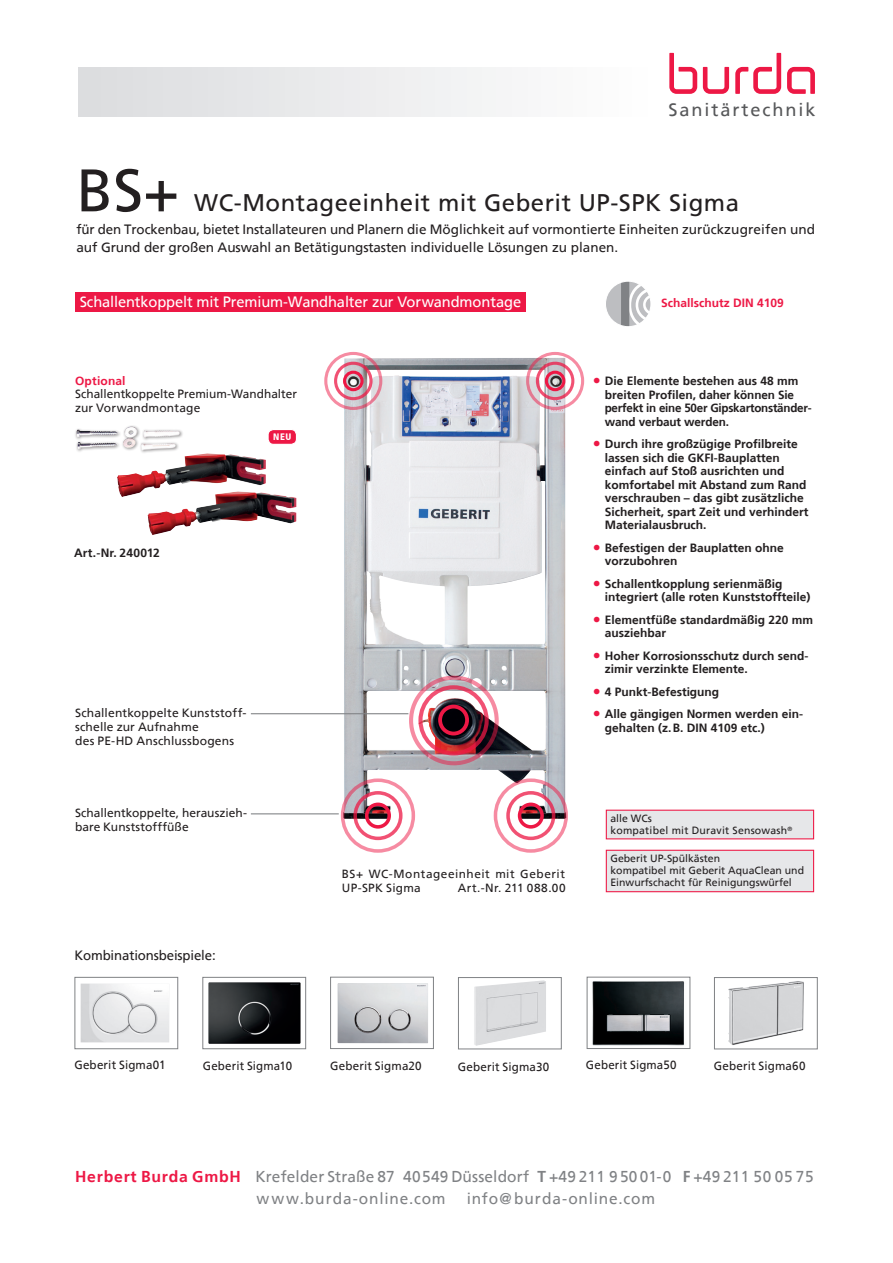
<style>
.page{position:relative;width:893px;height:1263px;background:#fff}
.page>*{position:absolute;margin:0;border:0;box-sizing:border-box;transform-origin:0 0}
.t1{font:60px "Frutiger";color:#231f20}
.t2{font:24px "Frutiger";letter-spacing:.02em;color:#231f20}
.t3{font:18.15px "Frutiger";letter-spacing:.105em;color:#57585a}
.t4{font:15.75px/21.6px "Frutiger";letter-spacing:.01em;color:#808285}
.t5{font:15.75px "Frutiger";letter-spacing:.05em;color:#808285}
.t6{font:15px "Frutiger";letter-spacing:-.01em;color:#fff}
.t7{font:13.5px/18px "Frutiger";letter-spacing:-.01em;color:#231f20}
.t8{font:700 12px/13.5px "Frutiger";color:#231f20}
.t9{font:12px/14.2px "Frutiger";letter-spacing:.01em;color:#231f20}
.t10{font:12px "Frutiger";letter-spacing:.01em;color:#231f20;scale:.96 1}
.t11{font:700 12px "Frutiger";color:#ed1845}
.t12{font:11.85px/14.4px "Frutiger";letter-spacing:.04em;color:#231f20}
.t13{font:10.5px/12px "Frutiger";color:#231f20}
.t14{font:10.5px/12px "Frutiger";letter-spacing:.02em;color:#231f20}
.t15{font:900 condensed 9.3px "Frutiger";color:#fff}
.s1{font-weight:400;font-size:15.9px;color:#ed1845}
.s2{font-weight:700;color:#ed1845}
.s3{font-weight:700}
</style>
<div class="page">
<img style="left:343px;top:358px;width:223px;height:461px">
<div style="left:536px;top:362px;width:38px;height:38px;border:3px solid #ed1845;border-radius:50%"></div>
<div style="left:545px;top:371px;width:20px;height:20px;border:3px solid #ed1845;border-radius:50%"></div>
<div style="left:526px;top:352px;width:58px;height:58px;border:3px solid #ed1845;border-radius:50%"></div>
<div style="left:334px;top:362px;width:39px;height:38px;border:3px solid #ed1845;border-radius:50%"></div>
<div style="left:343px;top:371px;width:21px;height:20px;border:3px solid #ed1845;border-radius:50%"></div>
<div style="left:324px;top:352px;width:58px;height:58px;border:3px solid #ed1845;border-radius:50%"></div>
<div style="left:353px;top:791px;width:49px;height:49px;border:4px solid #ed1845;border-radius:50%"></div>
<div style="left:365px;top:802px;width:26px;height:27px;border:4px solid #ed1845;border-radius:50%"></div>
<div style="left:341px;top:778px;width:74px;height:75px;border:4px solid #ed1845;border-radius:50%"></div>
<div style="left:506px;top:791px;width:49px;height:49px;border:4px solid #ed1845;border-radius:50%"></div>
<div style="left:518px;top:802px;width:26px;height:27px;border:4px solid #ed1845;border-radius:50%"></div>
<div style="left:494px;top:778px;width:74px;height:75px;border:4px solid #ed1845;border-radius:50%"></div>
<div style="left:418px;top:685px;width:71px;height:70px;border:4px solid #ed1845;border-radius:50%"></div>
<div style="left:438px;top:705px;width:31px;height:30px;border:4px solid #ed1845;border-radius:50%"></div>
<hr style="left:251px;top:713px;width:157px;height:1px;background:#808285">
<hr style="left:251px;top:813px;width:88px;height:1px;background:#808285">
<div style="left:409px;top:676px;width:90px;height:89px;border:4px solid #ed1845;border-radius:50%"></div>
<div style="left:606px;top:810px;width:208px;height:29px;background:#e6e7e9;border:1px solid #ed1845"></div>
<div style="left:606px;top:850px;width:208px;height:42px;background:#e6e7e9;border:1px solid #ed1845"></div>
<div style="left:78px;top:67px;width:579px;height:49px;background:linear-gradient(to right,#dbdcde,#fff)"></div>
<svg style="left:703px;top:67px;width:26px;height:27px"></svg>
<svg style="left:669px;top:53px;width:28px;height:41px"></svg>
<svg style="left:735px;top:53px;width:46px;height:41px"></svg>
<svg style="left:787px;top:67px;width:28px;height:27px"></svg>
<img style="left:117px;top:453px;width:179px;height:82px">
<div style="left:74px;top:425px;width:110px;height:29px;background:#231f20;opacity:.5"></div>
<img style="left:77px;top:426px;width:101px;height:12px">
<div style="left:268px;top:429px;width:28px;height:15px;background:#ed1845;border-radius:5px"></div>
<div style="left:268px;top:429px;width:29px;height:16px;border:1px solid #fff;border-radius:5px"></div>
<div style="left:75px;top:293px;width:451px;height:19px;background:#ed1845"></div>
<svg style="left:607px;top:283px;width:42px;height:42px"></svg>
<div style="left:605px;top:281px;width:46px;height:46px;border:1px solid #fff;border-radius:50%"></div>
<img style="left:81px;top:983px;width:88px;height:59px">
<div style="left:74px;top:977px;width:104px;height:72px;border:1px solid #808285"></div>
<img style="left:728px;top:981px;width:76px;height:64px">
<div style="left:714px;top:977px;width:104px;height:72px;border:1px solid #808285"></div>
<img style="left:208px;top:982px;width:93px;height:62px">
<div style="left:202px;top:977px;width:104px;height:72px;border:1px solid #808285"></div>
<img style="left:592px;top:981px;width:93px;height:65px">
<div style="left:587px;top:977px;width:103px;height:72px;border:1px solid #808285"></div>
<img style="left:474px;top:980px;width:72px;height:66px">
<div style="left:458px;top:977px;width:104px;height:72px;border:1px solid #808285"></div>
<img style="left:337px;top:983px;width:91px;height:60px">
<div style="left:330px;top:977px;width:104px;height:72px;border:1px solid #808285"></div>
<h3 class="t3" style="left:668px;top:99px;width:149px">Sanitärtechnik</h3>
<h1 class="t1" style="left:77px;top:155px;width:104px">BS+</h1>
<h2 class="t2" style="left:194px;top:189px;width:546px">WC-Montageeinheit mit Geberit UP-SPK Sigma</h2>
<p class="t7" style="left:77px;top:220px;width:740px">für den Trockenbau, bietet Installateuren und Planern die Möglichkeit auf vormontierte Einheiten zurückzugreifen und auf Grund der großen Auswahl an Betätigungstasten individuelle Lösungen zu planen.</p>
<p class="t6" style="left:80px;top:293px;width:443px">Schallentkoppelt mit Premium-Wandhalter zur Vorwandmontage</p>
<p class="t11" style="left:661px;top:296px;width:124px">Schallschutz DIN 4109</p>
<p class="t11" style="left:75px;top:374px;width:52px">Optional</p>
<p class="t9" style="left:75px;top:387px;width:224px;line-height:13.5px">Schallentkoppelte Premium-Wandhalter zur Vorwandmontage</p>
<p class="t8" style="left:74px;top:546px;width:87px">Art.-Nr. 240012</p>
<p class="t15" style="left:273px;top:431px;width:20px">NEU</p>
<p class="t9" style="left:75px;top:705px;width:173px">Schallentkoppelte Kunststoff&shy;schelle zur Aufnahme<br>des PE-HD Anschlussbogens</p>
<p class="t9" style="left:75px;top:805px;width:173px">Schallentkoppelte, herauszieh&shy;bare Kunststofffüße</p>
<p class="t7" style="left:74px;top:947px;width:143px">Kombinationsbeispiele:</p>
<p class="t8" style="left:605px;top:374px;width:208px;text-indent:-12px"><span class="s1">•</span> Die Elemente bestehen aus 48 mm breiten Profilen, daher können Sie perfekt in eine 50er Gipskartonständer&shy;wand verbaut werden.</p>
<p class="t8" style="left:605px;top:437px;width:205px;text-indent:-12px"><span class="s1">•</span> Durch ihre großzügige Profilbreite lassen sich die GKFI-Bauplatten einfach auf Stoß ausrichten und komfortabel mit Abstand zum Rand verschrauben – das gibt zusätzliche Sicherheit, spart Zeit und verhindert Materialausbruch.</p>
<p class="t8" style="left:605px;top:541px;width:181px;text-indent:-12px"><span class="s1">•</span> Befestigen der Bauplatten ohne vorzubohren</p>
<p class="t8" style="left:605px;top:577px;width:207px;text-indent:-12px"><span class="s1">•</span> Schallentkopplung serienmäßig integriert (alle roten Kunststoffteile)</p>
<p class="t8" style="left:605px;top:613px;width:210px;text-indent:-12px"><span class="s1">•</span> Elementfüße standardmäßig 220 mm ausziehbar</p>
<p class="t8" style="left:605px;top:649px;width:205px;text-indent:-12px"><span class="s1">•</span> Hoher Korrosionsschutz durch send&shy;zimir verzinkte Elemente.</p>
<p class="t8" style="left:593px;top:685px;width:128px"><span class="s1">•</span> 4 Punkt-Befestigung</p>
<p class="t8" style="left:605px;top:707px;width:200px;text-indent:-12px"><span class="s1">•</span> Alle gängigen Normen werden ein&shy;gehalten (z.B. DIN 4109 etc.)</p>
<p class="t12" style="left:342px;top:866px;width:224px">BS+ WC-Montageeinheit mit Geberit<br>UP-SPK Sigma</p>
<p class="t12" style="left:458px;top:881px;width:109px">Art.-Nr. 211 088.00</p>
<p class="t14" style="left:610px;top:812px;width:183px">alle WCs<br>kompatibel mit Duravit Sensowash<sup>®</sup></p>
<p class="t13" style="left:610px;top:852px;width:195px">Geberit UP-Spülkästen<br>kompatibel mit Geberit AquaClean und<br>Einwurfschacht für Reinigungswürfel</p>
<p class="t9" style="left:74px;top:1058px;width:93px">Geberit Sigma01</p>
<p class="t10" style="left:203px;top:1059px;width:94px">Geberit Sigma10</p>
<p class="t9" style="left:330px;top:1059px;width:93px">Geberit Sigma20</p>
<p class="t9" style="left:458px;top:1059px;width:93px">Geberit Sigma30</p>
<p class="t10" style="left:586px;top:1058px;width:96px">Geberit Sigma50</p>
<p class="t9" style="left:714px;top:1058px;width:93px">Geberit Sigma60</p>
<h3 class="t4" style="left:257px;top:1166px;width:558px;text-indent:-182px"><span class="s2">Herbert Burda GmbH</span> Krefelder Straße 87 40549 Düsseldorf <span class="s3">T</span> +49 211 9 50 01-0 <span class="s3">F</span> +49 211 50 05 75 www.burda-online.com</h3>
<h3 class="t5" style="left:467px;top:1189px;width:190px">info@burda-online.com</h3>
</div>
